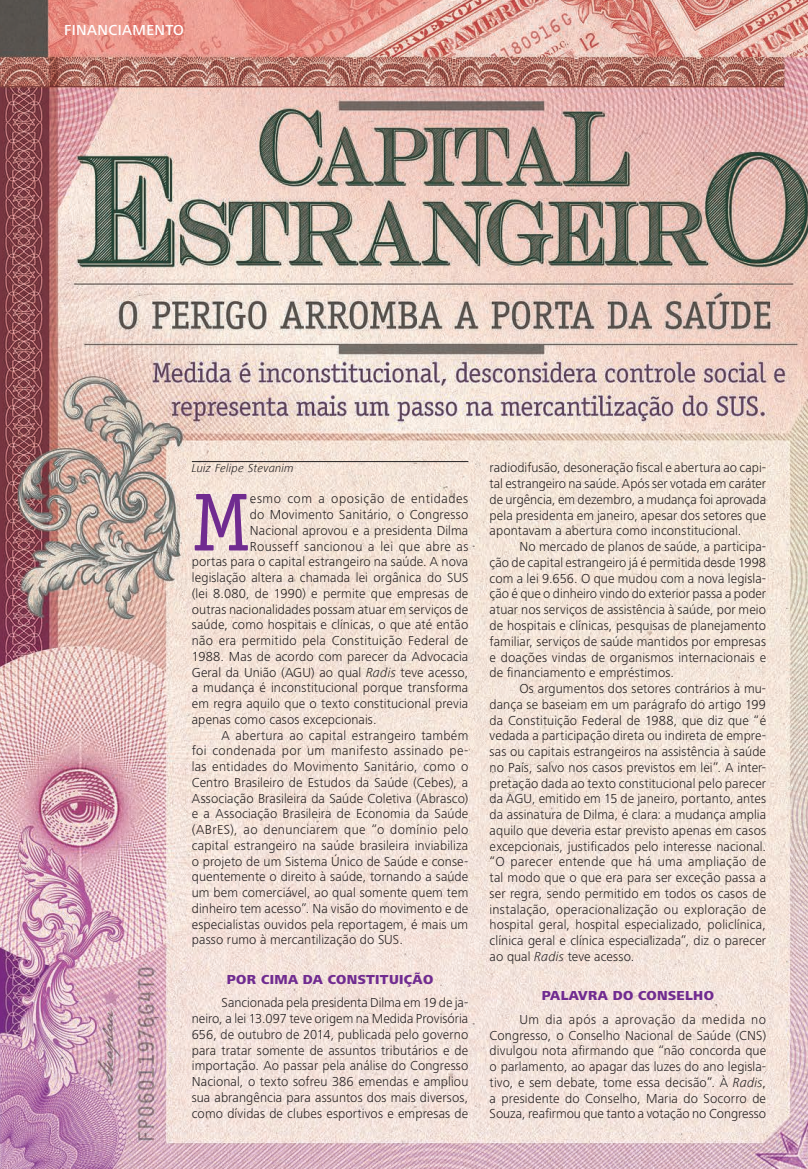
<style>
.page{position:relative;width:808px;height:1169px;background:#fff}
.page>*{position:absolute;margin:0;border:0;box-sizing:border-box;transform-origin:0 0}
.t1{font:82.5px "Officina Serif Std";color:#702b90}
.t2{font:500 15px "Frutiger Next LT";letter-spacing:.025em;color:#fff}
.t3{font:300 13.5px/15.8px "Frutiger Next LT";letter-spacing:.01em;color:#231f20;text-align:justify}
.t4{font:800 13.5px "Frutiger Next LT";letter-spacing:.025em;color:#702b90}
.t5{font:300 13.5px "Frutiger Next LT";letter-spacing:.04em;color:#231f20}
.t6{font:italic 300 12px "Frutiger Next LT";letter-spacing:.01em;color:#231f20}
.s1{font-style:italic}
</style>
<div class="page">
<img style="left:0;top:0;width:808px;height:1169px">
<hr style="left:192px;top:461px;width:276px;height:1px;background:#231f20">
<p class="t2" style="left:64px;top:22px;width:121px">FINANCIAMENTO</p>
<p class="t6" style="left:192px;top:461px;width:103px">Luiz Felipe Stevanim</p>
<h1 class="t1" style="left:192px;top:474px;width:60px">M</h1>
<p class="t5" style="left:250px;top:491px;width:220px">esmo com a oposição de entidades</p>
<p class="t3" style="left:250px;top:507px;width:220px">do Movimento Sanitário, o Congresso</p>
<p class="t3" style="left:250px;top:522px;width:220px">Nacional aprovou e a presidenta Dilma</p>
<p class="t3" style="left:250px;top:538px;width:220px">Rousseff sancionou a lei que abre as</p>
<p class="t3" style="left:192px;top:554px;width:278px">portas para o capital estrangeiro na saúde. A nova</p>
<p class="t3" style="left:192px;top:570px;width:278px">legislação altera a chamada lei orgânica do SUS</p>
<p class="t3" style="left:192px;top:585px;width:278px">(lei 8.080, de 1990) e permite que empresas de</p>
<p class="t3" style="left:192px;top:601px;width:278px">outras nacionalidades possam atuar em serviços de</p>
<p class="t3" style="left:192px;top:617px;width:278px">saúde, como hospitais e clínicas, o que até então</p>
<p class="t3" style="left:192px;top:633px;width:278px">não era permitido pela Constituição Federal de</p>
<p class="t3" style="left:192px;top:648px;width:278px">1988. Mas de acordo com parecer da Advocacia</p>
<p class="t3" style="left:192px;top:664px;width:278px">Geral da União (AGU) ao qual <span class="s1">Radis</span> teve acesso,</p>
<p class="t3" style="left:192px;top:680px;width:278px">a mudança é inconstitucional porque transforma</p>
<p class="t3" style="left:192px;top:696px;width:278px">em regra aquilo que o texto constitucional previa</p>
<p class="t3" style="left:192px;top:711px;width:186px">apenas como casos excepcionais.</p>
<p class="t3" style="left:222px;top:727px;width:248px">A abertura ao capital estrangeiro também</p>
<p class="t3" style="left:192px;top:743px;width:278px">foi condenada por um manifesto assinado pe-</p>
<p class="t3" style="left:192px;top:759px;width:278px">las entidades do Movimento Sanitário, como o</p>
<p class="t3" style="left:192px;top:774px;width:278px">Centro Brasileiro de Estudos da Saúde (Cebes), a</p>
<p class="t3" style="left:192px;top:790px;width:278px">Associação Brasileira da Saúde Coletiva (Abrasco)</p>
<p class="t3" style="left:192px;top:806px;width:278px">e a Associação Brasileira de Economia da Saúde</p>
<p class="t3" style="left:192px;top:822px;width:278px">(ABrES), ao denunciarem que “o domínio pelo</p>
<p class="t3" style="left:192px;top:837px;width:278px">capital estrangeiro na saúde brasileira inviabiliza</p>
<p class="t3" style="left:192px;top:853px;width:278px">o projeto de um Sistema Único de Saúde e conse-</p>
<p class="t3" style="left:192px;top:869px;width:278px">quentemente o direito à saúde, tornando a saúde</p>
<p class="t3" style="left:192px;top:885px;width:278px">um bem comerciável, ao qual somente quem tem</p>
<p class="t3" style="left:192px;top:900px;width:278px">dinheiro tem acesso”. Na visão do movimento e de</p>
<p class="t3" style="left:192px;top:916px;width:278px">especialistas ouvidos pela reportagem, é mais um</p>
<p class="t3" style="left:192px;top:932px;width:213px">passo rumo à mercantilização do SUS.</p>
<p class="t4" style="left:227px;top:972px;width:208px">POR CIMA DA CONSTITUIÇÃO</p>
<p class="t3" style="left:192px;top:995px;width:278px;text-indent:30px">Sancionada pela presidenta Dilma em 19 de ja&shy;neiro, a lei 13.097 teve origem na Medida Provisória 656, de outubro de 2014, publicada pelo governo para tratar somente de assuntos tributários e de importação. Ao passar pela análise do Congresso Nacional, o texto sofreu 386 emendas e ampliou sua abrangência para assuntos dos mais diversos, como dívidas de clubes esportivos e empresas de</p>
<p class="t3" style="left:489px;top:460px;width:278px">radiodifusão, desoneração fiscal e abertura ao capi&shy;tal estrangeiro na saúde. Após ser votada em caráter de urgência, em dezembro, a mudança foi aprovada pela presidenta em janeiro, apesar dos setores que apontavam a abertura como inconstitucional.</p>
<p class="t3" style="left:489px;top:539px;width:278px;text-indent:30px">No mercado de planos de saúde, a participa&shy;ção de capital estrangeiro já é permitida desde 1998 com a lei 9.656. O que mudou com a nova legisla&shy;ção é que o dinheiro vindo do exterior passa a poder atuar nos serviços de assistência à saúde, por meio de hospitais e clínicas, pesquisas de planejamento familiar, serviços de saúde mantidos por empresas e doações vindas de organismos internacionais e de financiamento e empréstimos.</p>
<p class="t3" style="left:489px;top:681px;width:278px;text-indent:30px">Os argumentos dos setores contrários à mu&shy;dança se baseiam em um parágrafo do artigo 199 da Constituição Federal de 1988, que diz que “é vedada a participação direta ou indireta de empre&shy;sas ou capitais estrangeiros na assistência à saúde no País, salvo nos casos previstos em lei”. A inter&shy;pretação dada ao texto constitucional pelo parecer da AGU, emitido em 15 de janeiro, portanto, antes da assinatura de Dilma, é clara: a mudança amplia aquilo que deveria estar previsto apenas em casos excepcionais, justificados pelo interesse nacional. “O parecer entende que há uma ampliação de tal modo que o que era para ser exceção passa a ser regra, sendo permitido em todos os casos de instalação, operacionalização ou exploração de hospital geral, hospital especializado, policlínica, clínica geral e clínica especializada”, diz o parecer ao qual <span class="s1">Radis</span> teve acesso.</p>
<p class="t4" style="left:542px;top:988px;width:173px">PALAVRA DO CONSELHO</p>
<p class="t3" style="left:489px;top:1011px;width:278px;text-indent:30px">Um dia após a aprovação da medida no Congresso, o Conselho Nacional de Saúde (CNS) divulgou nota afirmando que “não concorda que o parlamento, ao apagar das luzes do ano legisla&shy;tivo, e sem debate, tome essa decisão”. À <span class="s1">Radis</span>, a presidente do Conselho, Maria do Socorro de Souza, reafirmou que tanto a votação no Congresso</p>
</div>
